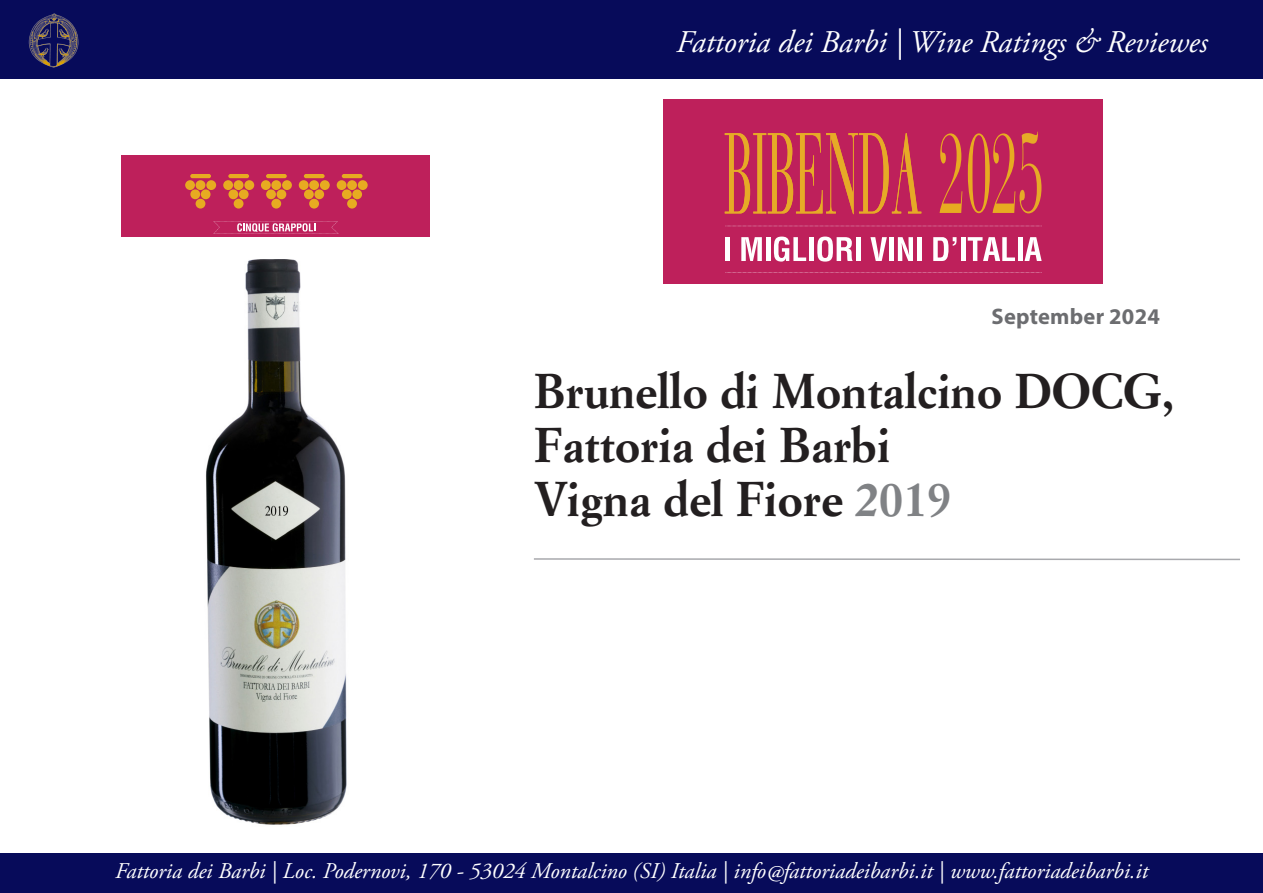
<style>
.page{position:relative;width:1263px;height:893px;background:#fff}
.page>*{position:absolute;margin:0;border:0;box-sizing:border-box;transform-origin:0 0}
.t1{font:700 48px "Simoncini Garamond Std";color:#231f20}
.t2{font:italic 31.5px "Adobe Garamond Pro";color:#fff}
.t3{font:italic 22.5px "Adobe Garamond Pro";color:#fff}
.t4{font:700 22.5px "Myriad Pro";letter-spacing:.01em;color:#6c6d70}
.s1{color:#808285}
</style>
<div class="page">
<div style="left:0;top:0;width:1263px;height:79px;background:#070b5a"></div>
<img style="left:28px;top:13px;width:51px;height:55px">
<div style="left:0;top:853px;width:1262px;height:39px;background:#070b5a"></div>
<div style="left:664px;top:99px;width:439px;height:185px;background:#be205b"></div>
<div style="left:725px;top:237px;width:5px;height:24px;background:#fff"></div>
<svg style="left:741px;top:237px;width:21px;height:24px"></svg>
<hr style="left:766px;top:237px;width:4px;height:24px;background:#fff">
<svg style="left:774px;top:237px;width:32px;height:25px"></svg>
<hr style="left:809px;top:237px;width:4px;height:24px;background:#fff">
<svg style="left:817px;top:237px;width:35px;height:25px"></svg>
<hr style="left:856px;top:237px;width:4px;height:24px;background:#fff">
<svg style="left:870px;top:237px;width:17px;height:24px"></svg>
<div style="left:889px;top:237px;width:5px;height:24px;background:#fff"></div>
<svg style="left:898px;top:237px;width:15px;height:24px"></svg>
<hr style="left:917px;top:237px;width:4px;height:24px;background:#fff">
<svg style="left:933px;top:237px;width:23px;height:24px"></svg>
<hr style="left:961px;top:237px;width:4px;height:24px;background:#fff">
<svg style="left:968px;top:237px;width:47px;height:24px"></svg>
<hr style="left:1018px;top:237px;width:4px;height:24px;background:#fff">
<svg style="left:1024px;top:237px;width:18px;height:24px"></svg>
<svg style="left:725px;top:226px;width:316px;height:1px"></svg>
<svg style="left:725px;top:272px;width:316px;height:1px"></svg>
<svg style="left:939px;top:133px;width:23px;height:80px"></svg>
<svg style="left:725px;top:133px;width:196px;height:81px"></svg>
<svg style="left:968px;top:132px;width:73px;height:81px"></svg>
<svg style="left:534px;top:558px;width:706px;height:3px"></svg>
<div style="left:122px;top:155px;width:308px;height:82px;background:#be205b"></div>
<svg style="left:185px;top:174px;width:31px;height:35px"></svg>
<svg style="left:223px;top:174px;width:31px;height:35px"></svg>
<svg style="left:261px;top:174px;width:31px;height:35px"></svg>
<svg style="left:299px;top:174px;width:31px;height:35px"></svg>
<svg style="left:337px;top:174px;width:31px;height:35px"></svg>
<svg style="left:213px;top:221px;width:126px;height:13px"></svg>
<img style="left:206px;top:259px;width:141px;height:566px">
<p class="t2" style="left:676px;top:23px;width:533px">Fattoria dei Barbi | Wine Ratings &amp; Reviewes</p>
<p class="t4" style="left:991px;top:301px;width:170px">September 2024</p>
<p class="t1" style="left:534px;top:361px;width:642px">Brunello di Montalcino DOCG,</p>
<p class="t1" style="left:534px;top:415px;width:358px">Fattoria dei Barbi</p>
<p class="t1" style="left:534px;top:469px;width:419px">Vigna del Fiore <span class="s1">2019</span></p>
<p class="t3" style="left:115px;top:857px;width:1034px">Fattoria dei Barbi | Loc. Podernovi, 170 - 53024 Montalcino (SI) Italia | info@fattoriadeibarbi.it | www.fattoriadeibarbi.it</p>
</div>
